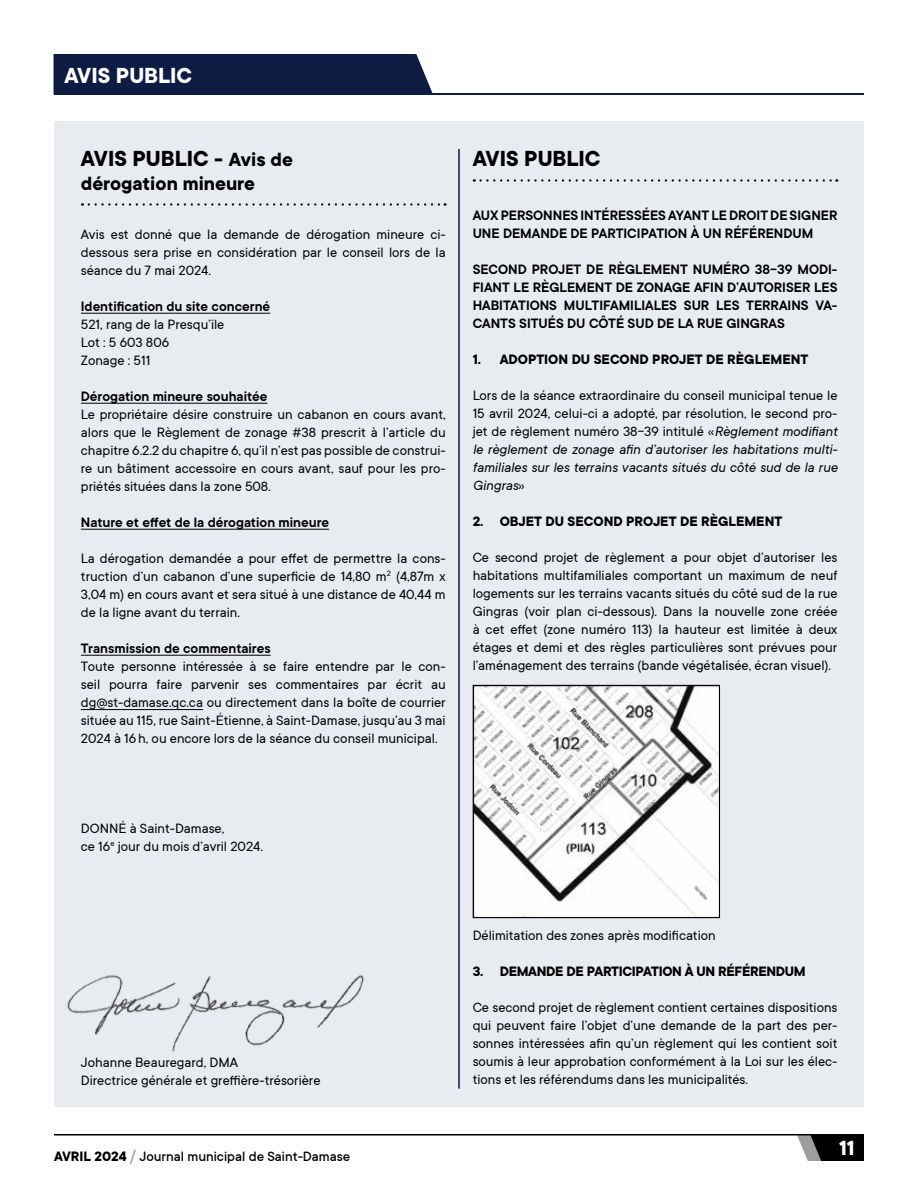
<style>
.page{position:relative;width:918px;height:1188px;background:#fff}
.page>*{position:absolute;margin:0;border:0;box-sizing:border-box;transform-origin:0 0}
.t1{font:700 24px "TT Commons";color:#000}
.t2{font:700 24px "TT Commons";color:#fff}
.t3{font:700 22.5px "TT Commons";color:#fff}
.t4{font:700 21px "TT Commons";color:#000}
.t5{font:15px/18px "TT Commons";color:#000;text-align:justify}
.t6{font:600 15px/18px "TT Commons";color:#000}
.t7{font:700 15px "TT Commons";color:#000}
.t8{font:500 15px "TT Commons";color:#000}
.t9{font:700 15px "TT Commons";letter-spacing:-.02em;color:#000}
.s1{font-size:21px}
.s2{font-style:italic}
.s3{font-weight:700}
.s4{font-size:18px;color:#9c9e9f}
</style>
<div class="page">
<svg style="left:797px;top:1136px;width:67px;height:25px;background:#343435"></svg>
<hr style="left:54px;top:1134px;width:810px;height:2px;background:#000">
<div style="left:54px;top:122px;width:810px;height:985px;background:#e8ecf0"></div>
<hr style="left:54px;top:93px;width:810px;height:1px;background:#0e1b43">
<div style="left:54px;top:54px;width:379px;height:39px;background:#0e1b43"></div>
<svg style="left:89px;top:203px;width:357px;height:3px"></svg>
<hr style="left:81px;top:313px;width:189px;height:1px;background:#000">
<hr style="left:81px;top:403px;width:186px;height:1px;background:#000">
<hr style="left:81px;top:529px;width:248px;height:1px;background:#000">
<hr style="left:81px;top:655px;width:190px;height:1px;background:#000">
<hr style="left:81px;top:709px;width:122px;height:1px;background:#000">
<svg style="left:481px;top:179px;width:356px;height:3px"></svg>
<img style="left:67px;top:974px;width:297px;height:78px">
<img style="left:475px;top:687px;width:243px;height:229px">
<div style="left:473px;top:685px;width:247px;height:233px;border:1px solid #000"></div>
<hr style="left:458px;top:149px;width:2px;height:940px;background:#0e1b43">
<h1 class="t2" style="left:64px;top:62px;width:129px">AVIS PUBLIC</h1>
<h1 class="t1" style="left:81px;top:145px;width:213px">AVIS PUBLIC - <span class="s1">Avis de</span></h1>
<h3 class="t4" style="left:81px;top:172px;width:176px">dérogation mineure</h3>
<p class="t5" style="left:81px;top:226px;width:366px">Avis est donné que la demande de dérogation mineure ci&shy;dessous sera prise en considération par le conseil lors de la séance du 7 mai 2024.</p>
<p class="t6" style="left:81px;top:298px;width:191px">Identification du site concerné</p>
<p class="t5" style="left:81px;top:316px;width:145px;text-align:left">521, rang de la Presqu’ile<br>Lot : 5 603 806<br>Zonage : 511</p>
<p class="t6" style="left:81px;top:388px;width:188px">Dérogation mineure souhaitée</p>
<p class="t5" style="left:81px;top:406px;width:366px">Le propriétaire désire construire un cabanon en cours avant, alors que le Règlement de zonage #38 prescrit à l’article du chapitre 6.2.2 du chapitre 6, qu’il n’est pas possible de construi&shy;re un bâtiment accessoire en cours avant, sauf pour les pro&shy;priétés situées dans la zone 508.</p>
<p class="t6" style="left:81px;top:514px;width:250px">Nature et effet de la dérogation mineure</p>
<p class="t5" style="left:81px;top:550px;width:366px">La dérogation demandée a pour effet de permettre la cons&shy;truction d’un cabanon d’une superficie de 14,80 m<sup>2</sup> (4,87m x 3,04 m) en cours avant et sera situé à une distance de 40,44 m de la ligne avant du terrain.</p>
<p class="t6" style="left:81px;top:640px;width:191px">Transmission de commentaires</p>
<p class="t5" style="left:81px;top:658px;width:366px">Toute personne intéressée à se faire entendre par le con&shy;seil pourra faire parvenir ses commentaires par écrit au dg@st-damase.qc.ca ou directement dans la boîte de courrier située au 115, rue Saint-Étienne, à Saint-Damase, jusqu’au 3 mai 2024 à 16h, ou encore lors de la séance du conseil municipal.</p>
<h1 class="t1" style="left:473px;top:145px;width:129px">AVIS PUBLIC</h1>
<p class="t6" style="left:473px;top:206px;width:366px">AUX PERSONNES INTÉRESSÉES AYANT LE DROIT DE SIGNER<br>UNE DEMANDE DE PARTICIPATION À UN RÉFÉRENDUM</p>
<p class="t6" style="left:473px;top:260px;width:366px;text-align:justify">SECOND PROJET DE RÈGLEMENT NUMÉRO 38-39 MODI-FIANT LE RÈGLEMENT DE ZONAGE AFIN D’AUTORISER LES HABITATIONS MULTIFAMILIALES SUR LES TERRAINS VA-CANTS SITUÉS DU CÔTÉ SUD DE LA RUE GINGRAS</p>
<p class="t7" style="left:473px;top:351px;width:337px">1. ADOPTION DU SECOND PROJET DE RÈGLEMENT</p>
<p class="t5" style="left:473px;top:386px;width:366px">Lors de la séance extraordinaire du conseil municipal tenue le 15 avril 2024, celui-ci a adopté, par résolution, le second pro&shy;jet de règlement numéro 38-39 intitulé «<span class="s2">Règlement modifiant le règlement de zonage afin d’autoriser les habitations multi&shy;familiales sur les terrains vacants situés du côté sud de la rue Gingras</span>»</p>
<p class="t7" style="left:473px;top:513px;width:311px">2. OBJET DU SECOND PROJET DE RÈGLEMENT</p>
<p class="t5" style="left:473px;top:548px;width:366px">Ce second projet de règlement a pour objet d’autoriser les habitations multifamiliales comportant un maximum de neuf logements sur les terrains vacants situés du côté sud de la rue Gingras (voir plan ci-dessous). Dans la nouvelle zone créée à cet effet (zone numéro 113) la hauteur est limitée à deux étages et demi et des règles particulières sont prévues pour l’aménagement des terrains (bande végétalisée, écran visuel).</p>
<p class="t5" style="left:81px;top:820px;width:184px">DONNÉ à Saint-Damase,<br>ce 16<sup>e</sup> jour du mois d’avril 2024.</p>
<p class="t5" style="left:81px;top:1054px;width:241px">Johanne Beauregard, DMA<br>Directrice générale et greffière-trésorière</p>
<p class="t8" style="left:54px;top:1148px;width:298px"><span class="s3">AVRIL 2024</span> <span class="s4">/</span> Journal municipal de Saint-Damase</p>
<p class="t5" style="left:473px;top:926px;width:245px">Délimitation des zones après modification</p>
<p class="t9" style="left:473px;top:963px;width:335px">3. DEMANDE DE PARTICIPATION À UN RÉFÉRENDUM</p>
<p class="t5" style="left:473px;top:998px;width:366px">Ce second projet de règlement contient certaines dispositions qui peuvent faire l’objet d’une demande de la part des per&shy;sonnes intéressées afin qu’un règlement qui les contient soit soumis à leur approbation conformément à la Loi sur les élec&shy;tions et les référendums dans les municipalités.</p>
<h2 class="t3" style="left:839px;top:1136px;width:17px">11</h2>
</div>
